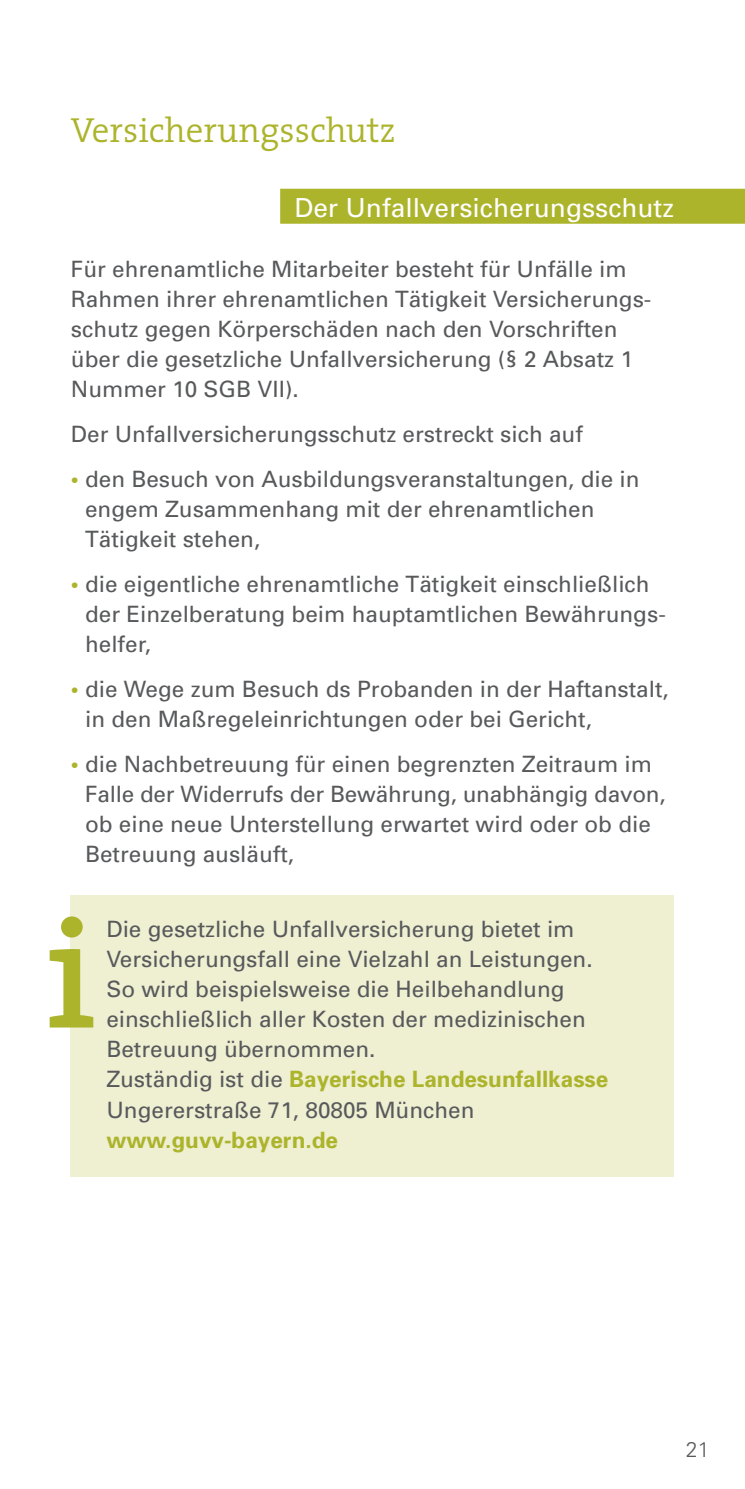
<style>
.page{position:relative;width:745px;height:1489px;background:#fff}
.page>*{position:absolute;margin:0;border:0;box-sizing:border-box;transform-origin:0 0}
.Headline{font:300 35px "The Serif";color:#acb42c}
.Zwischenhead_rechts{font:26.25px "Univers";color:#fff}
.Copy{font:22.5px/30px "Univers";color:#58595b}
.t1{font:300 21.25px "Univers";color:#58595b}
.s1{font-weight:700;color:#acb42c}
</style>
<div class="page">
<div style="left:280px;top:189px;width:464px;height:35px;background:#acb42c"></div>
<div style="left:71px;top:895px;width:602px;height:281px;background:#efefd2"></div>
<svg style="left:50px;top:916px;width:43px;height:111px"></svg>
<p class="Headline" style="left:71px;top:101px;width:326px">Versicherungsschutz</p>
<p class="Zwischenhead_rechts" style="left:294px;top:191px;width:381px">Der Unfallversicherungsschutz</p>
<p class="Copy" style="left:71px;top:254px;width:581px">Für ehrenamtliche Mitarbeiter besteht für Unfälle im Rahmen ihrer ehrenamtlichen Tätigkeit Versicherungs&shy;schutz gegen Körperschäden nach den Vorschriften über die gesetzliche Unfallversicherung (§ 2 Absatz 1<br>Nummer 10 SGB VII).</p>
<p class="Copy" style="left:71px;top:419px;width:513px">Der Unfallversicherungsschutz erstreckt sich auf</p>
<p class="Copy" style="left:85px;top:464px;width:555px;text-indent:-14px"><span class="s1">•</span> den Besuch von Ausbildungsveranstaltungen, die in engem Zusammenhang mit der ehrenamtlichen<br>Tätigkeit stehen,</p>
<p class="Copy" style="left:85px;top:569px;width:582px;text-indent:-14px"><span class="s1">•</span> die eigentliche ehrenamtliche Tätigkeit einschließlich der Einzelberatung beim hauptamtlichen Bewährungs&shy;helfer,</p>
<p class="Copy" style="left:85px;top:674px;width:584px;text-indent:-14px"><span class="s1">•</span> die Wege zum Besuch ds Probanden in der Haftanstalt, in den Maßregeleinrichtungen oder bei Gericht,</p>
<p class="Copy" style="left:85px;top:749px;width:581px;text-indent:-14px"><span class="s1">•</span> die Nachbetreuung für einen begrenzten Zeitraum im Falle der Widerrufs der Bewährung, unabhängig davon, ob eine neue Unterstellung erwartet wird oder ob die Betreuung ausläuft,</p>
<p class="Copy" style="left:106px;top:914px;width:503px">Die gesetzliche Unfallversicherung bietet im Versicherungsfall eine Vielzahl an Leistungen.<br>So wird beispielsweise die Heilbehandlung einschließlich aller Kosten der medizinischen Betreuung übernommen.<br>Zuständig ist die <span class="s1">Bayerische Landesunfallkasse </span>Ungererstraße 71, 80805 München <span class="s1">www.guvv-bayern.de</span></p>
<p class="t1" style="left:685px;top:1435px;width:25px">21</p>
</div>
